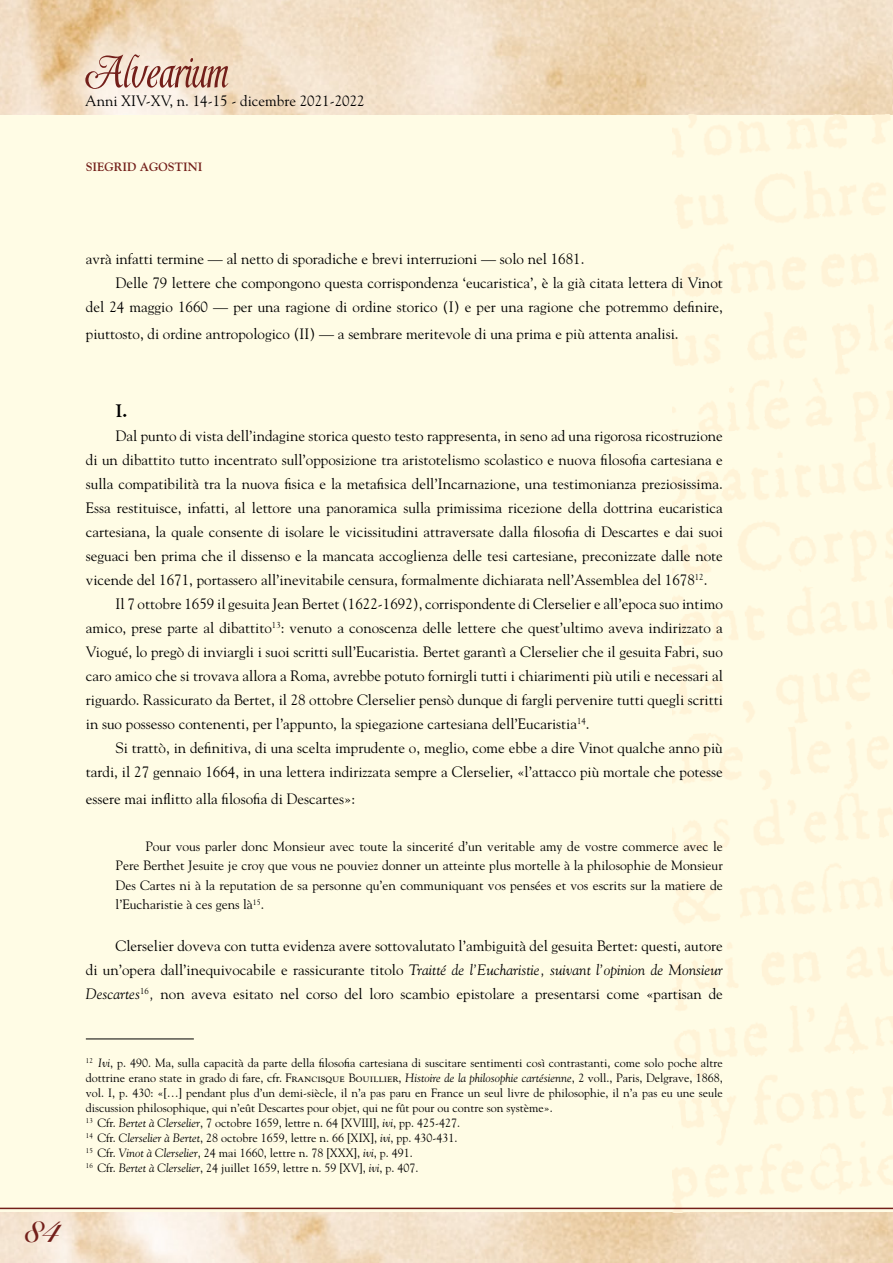
<style>
.page{position:relative;width:893px;height:1263px;background:#fffce5}
.page>*{position:absolute;margin:0;border:0;box-sizing:border-box;transform-origin:0 0}
.t1{font:33px "Snell Roundhand Bold Script";color:#731f1a}
.corpo_testo{font:700 18px "Goudy Std";color:#000}
.corpo_testo-2{font:15px/24px "Goudy Std";color:#000;text-align:justify}
.t2{font:13.5px/19.5px "Goudy Std";color:#000;text-align:justify}
.test_nota{font:12px/15px "Goudy Std";color:#000;text-align:justify}
.t3{font:700 12px "Goudy Std";color:#731f1a}
.s1{font-style:italic}
</style>
<div class="page">
<img style="left:0;top:0;width:893px;height:115px">
<img style="left:0;top:1213px;width:893px;height:50px">
<hr style="left:0;top:1207px;width:893px;height:2px;background:#731f1a">
<svg style="left:85px;top:54px;width:143px;height:35px"></svg>
<hr style="left:86px;top:1038px;width:108px;height:1px;background:#000">
<p class="corpo_testo-2" style="left:85px;top:88px;width:281px">Anni XIV-XV, n. 14-15 - dicembre 2021-2022</p>
<p class="t3" style="left:86px;top:159px;width:118px">SIEGRID AGOSTINI</p>
<p class="corpo_testo-2" style="left:86px;top:247px;width:500px">avrà infatti termine — al netto di sporadiche e brevi interruzioni — solo nel 1681.</p>
<p class="corpo_testo-2" style="left:86px;top:271px;width:639px;text-align:right">Delle 79 lettere che compongono questa corrispondenza ‘eucaristica’, è la già citata lettera di Vinot<br>del 24 maggio 1660 — per una ragione di ordine storico (I) e per una ragione che potremmo definire,</p>
<p class="corpo_testo-2" style="left:86px;top:322px;width:594px">piuttosto, di ordine antropologico (II) — a sembrare meritevole di una prima e più attenta analisi.</p>
<h1 class="t1" style="left:25px;top:1211px;width:37px">84</h1>
<p class="corpo_testo" style="left:116px;top:400px;width:14px">I.</p>
<p class="corpo_testo-2" style="left:86px;top:424px;width:639px;text-indent:30px">Dal punto di vista dell’indagine storica questo testo rappresenta, in seno ad una rigorosa ricostruzione di un dibattito tutto incentrato sull’opposizione tra aristotelismo scolastico e nuova filosofia cartesiana e sulla compatibilità tra la nuova fisica e la metafisica dell’Incarnazione, una testimonianza preziosissima.<br>Essa restituisce, infatti, al lettore una panoramica sulla primissima ricezione della dottrina eucaristica cartesiana, la quale consente di isolare le vicissitudini attraversate dalla filosofia di Descartes e dai suoi seguaci ben prima che il dissenso e la mancata accoglienza delle tesi cartesiane, preconizzate dalle note vicende del 1671, portassero all’inevitabile censura, formalmente dichiarata nell’Assemblea del 1678<sup>12</sup>.</p>
<p class="corpo_testo-2" style="left:86px;top:592px;width:639px;text-indent:30px">Il 7 ottobre 1659 il gesuita Jean Bertet (1622-1692), corrispondente di Clerselier e all’epoca suo intimo amico, prese parte al dibattito<sup>13</sup>: venuto a conoscenza delle lettere che quest’ultimo aveva indirizzato a Viogué, lo pregò di inviargli i suoi scritti sull’Eucaristia. Bertet garantì a Clerselier che il gesuita Fabri, suo caro amico che si trovava allora a Roma, avrebbe potuto fornirgli tutti i chiarimenti più utili e necessari al riguardo. Rassicurato da Bertet, il 28 ottobre Clerselier pensò dunque di fargli pervenire tutti quegli scritti in suo possesso contenenti, per l’appunto, la spiegazione cartesiana dell’Eucaristia<sup>14</sup>.</p>
<p class="corpo_testo-2" style="left:86px;top:736px;width:638px;text-align:right">Si trattò, in definitiva, di una scelta imprudente o, meglio, come ebbe a dire Vinot qualche anno più tardi, il 27 gennaio 1664, in una lettera indirizzata sempre a Clerselier, «l’attacco più mortale che potesse</p>
<p class="corpo_testo-2" style="left:86px;top:787px;width:271px">essere mai inflitto alla filosofia di Descartes»:</p>
<p class="t2" style="left:116px;top:836px;width:609px;text-indent:30px">Pour vous parler donc Monsieur avec toute la sincerité d’un veritable amy de vostre commerce avec le Pere Berthet Jesuite je croy que vous ne pouviez donner un atteinte plus mortelle à la philosophie de Monsieur Des Cartes ni à la reputation de sa personne qu’en communiquant vos pensées et vos escrits sur la matiere de l’Eucharistie à ces gens là<sup>15</sup>.</p>
<p class="corpo_testo-2" style="left:86px;top:934px;width:638px;text-indent:30px">Clerselier doveva con tutta evidenza avere sottovalutato l’ambiguità del gesuita Bertet: questi, autore di un’opera dall’inequivocabile e rassicurante titolo <span class="s1">Traitté de l’Eucharistie, suivant l’opinion de Monsieur Descartes</span><sup>16</sup><span class="s1">,</span> non aveva esitato nel corso del loro scambio epistolare a presentarsi come «partisan de</p>
<p class="test_nota" style="left:86px;top:1055px;width:639px"><sup>12</sup> <span class="s1">Ivi</span>, p. 490. Ma, sulla capacità da parte della filosofia cartesiana di suscitare sentimenti così contrastanti, come solo poche altre dottrine erano state in grado di fare, cfr. Francisque Bouillier, <span class="s1">Histoire de la philosophie cartésienne</span>, 2 voll., Paris, Delgrave, 1868, vol. I, p. 430: «[…] pendant plus d’un demi-siècle, il n’a pas paru en France un seul livre de philosophie, il n’a pas eu une seule discussion philosophique, qui n’eût Descartes pour objet, qui ne fût pour ou contre son système».</p>
<p class="test_nota" style="left:86px;top:1115px;width:376px"><sup>13</sup> Cfr. <span class="s1">Bertet à Clerselier</span>, 7 octobre 1659, lettre n. 64 [XVIII], <span class="s1">ivi</span>, pp. 425-427.</p>
<p class="test_nota" style="left:86px;top:1130px;width:373px"><sup>14</sup> Cfr. <span class="s1">Clerselier à Bertet</span>, 28 octobre 1659, lettre n. 66 [XIX], <span class="s1">ivi</span>, pp. 430-431.</p>
<p class="test_nota" style="left:86px;top:1145px;width:328px"><sup>15</sup> Cfr. <span class="s1">Vinot à Clerselier</span>, 24 mai 1660, lettre n. 78 [XXX], <span class="s1">ivi</span>, p. 491.</p>
<p class="test_nota" style="left:86px;top:1160px;width:334px"><sup>16</sup> Cfr. <span class="s1">Bertet à Clerselier</span>, 24 juillet 1659, lettre n. 59 [XV], <span class="s1">ivi</span>, p. 407.</p>
</div>
